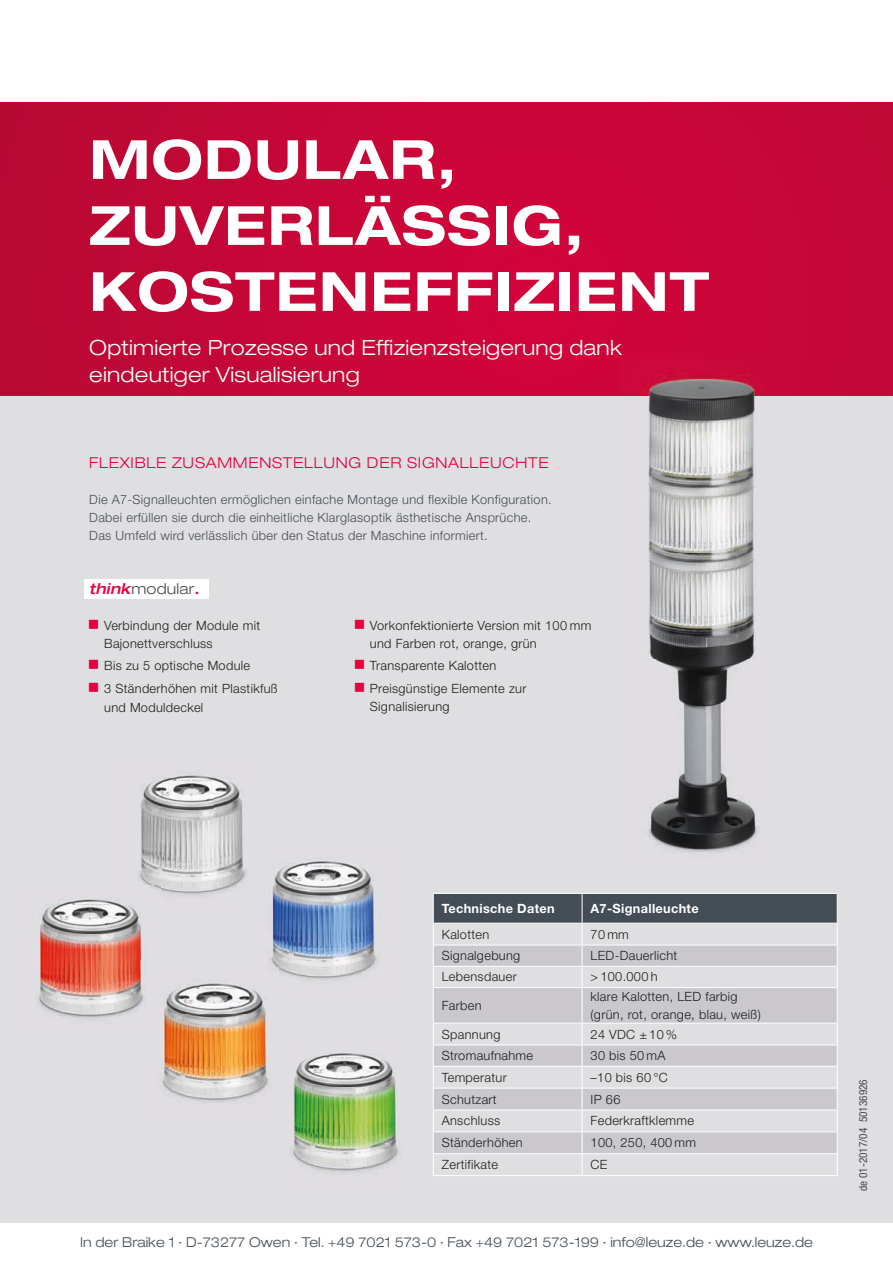
<style>
.page{position:relative;width:893px;height:1263px;background:#fff}
.page>*{position:absolute;margin:0;border:0;box-sizing:border-box;transform-origin:0 0}
.t1{font:700 expanded 54px/66px "Helvetica Neue LT Pro";letter-spacing:.025em;color:#fff}
.t2{font:300 expanded 21px/27px "Helvetica Neue LT Pro";letter-spacing:.01em;color:#fff}
.t3{font:300 expanded 15px "Helvetica Neue LT Pro";letter-spacing:.05em;color:#e50040}
.t4{font:300 expanded 15px "Helvetica Neue LT Pro";letter-spacing:.01em;color:#4b4b4a}
.t5{font:300 expanded 13.65px "Helvetica Neue LT Pro";color:#444d56}
.t6{font:300 12.75px/18px "Helvetica Neue LT Pro";letter-spacing:.025em;color:#1d1d1b}
.t7{font:300 12.75px/18px "Helvetica Neue LT Pro";letter-spacing:.025em;color:#444d56}
.t8{font:700 12.75px "Helvetica Neue LT Pro";letter-spacing:.025em;color:#fff}
.t9{font:condensed 11.25px "Helvetica Neue LT Pro";color:#444d56}
.s1{font-weight:500;font-style:italic;color:#e50040}
.s2{font-weight:500;color:#e50040}
</style>
<div class="page">
<div style="left:0;top:395px;width:893px;height:828px;background:#dfdee1"></div>
<svg style="left:0;top:102px;width:893px;height:293px;background:#c60637"></svg>
<div style="left:90px;top:340px;width:532px;height:20px;background:#ca0638"></div>
<svg style="left:434px;top:988px;width:403px;height:165px;fill:#cac8cd"></svg>
<svg style="left:433px;top:893px;width:405px;height:94px"></svg>
<hr style="left:433px;top:987px;width:149px;height:1px;background:#fff">
<hr style="left:433px;top:988px;width:1px;height:35px;background:#fff">
<hr style="left:582px;top:987px;width:256px;height:1px;background:#fff">
<hr style="left:582px;top:988px;width:1px;height:35px;background:#fff">
<hr style="left:837px;top:988px;width:1px;height:35px;background:#fff">
<hr style="left:433px;top:1023px;width:149px;height:1px;background:#fff">
<hr style="left:582px;top:1023px;width:256px;height:1px;background:#fff">
<hr style="left:433px;top:1045px;width:149px;height:1px;background:#fff">
<hr style="left:582px;top:1045px;width:256px;height:1px;background:#fff">
<hr style="left:433px;top:1066px;width:149px;height:1px;background:#fff">
<hr style="left:582px;top:1066px;width:256px;height:1px;background:#fff">
<hr style="left:433px;top:1088px;width:149px;height:1px;background:#fff">
<hr style="left:582px;top:1088px;width:256px;height:1px;background:#fff">
<hr style="left:433px;top:1110px;width:149px;height:1px;background:#fff">
<hr style="left:582px;top:1110px;width:256px;height:1px;background:#fff">
<hr style="left:433px;top:1131px;width:149px;height:1px;background:#fff">
<hr style="left:582px;top:1131px;width:256px;height:1px;background:#fff">
<hr style="left:433px;top:1153px;width:149px;height:1px;background:#fff">
<svg style="left:433px;top:1024px;width:1px;height:151px"></svg>
<hr style="left:582px;top:1153px;width:256px;height:1px;background:#fff">
<svg style="left:582px;top:1023px;width:1px;height:152px"></svg>
<svg style="left:837px;top:1023px;width:1px;height:152px"></svg>
<hr style="left:433px;top:1175px;width:149px;height:1px;background:#fff">
<hr style="left:582px;top:1175px;width:256px;height:1px;background:#fff">
<div style="left:84px;top:579px;width:125px;height:20px;background:#fff"></div>
<img style="left:618px;top:360px;width:157px;height:493px">
<img style="left:164px;top:983px;width:102px;height:31px">
<img style="left:163px;top:1014px;width:106px;height:89px">
<img style="left:292px;top:1053px;width:108px;height:119px">
<img style="left:39px;top:899px;width:103px;height:84px">
<img style="left:39px;top:983px;width:95px;height:36px">
<img style="left:134px;top:960px;width:11px;height:49px">
<img style="left:272px;top:861px;width:102px;height:35px">
<img style="left:270px;top:896px;width:107px;height:84px">
<img style="left:249px;top:960px;width:29px;height:40px">
<img style="left:140px;top:775px;width:106px;height:120px">
<img style="left:111px;top:886px;width:50px;height:29px">
<h1 class="t1" style="left:89px;top:124px;width:621px">MODULAR,<br>ZUVERLÄSSIG,<br>KOSTENEFFIZIENT</h1>
<h2 class="t2" style="left:89px;top:334px;width:534px">Optimierte Prozesse und Effizienzsteigerung dank eindeutiger Visualisierung</h2>
<p class="t3" style="left:89px;top:453px;width:461px">FLEXIBLE ZUSAMMENSTELLUNG DER SIGNALLEUCHTE</p>
<p class="t7" style="left:89px;top:490px;width:464px">Die A7-Signalleuchten ermöglichen einfache Montage und flexible Konfiguration.<br>Dabei erfüllen sie durch die einheitliche Klarglasoptik ästhetische Ansprüche.<br>Das Umfeld wird verlässlich über den Status der Maschine informiert.</p>
<p class="t4" style="left:89px;top:579px;width:112px"><span class="s1">think</span>modular<span class="s2">.</span></p>
<p class="t6" style="left:104px;top:616px;width:157px">Verbindung der Module mit<br>Bajonettverschluss</p>
<p class="t6" style="left:104px;top:654px;width:175px;line-height:22.2px">Bis zu 5 optische Module<br>3 Ständerhöhen mit Plastikfuß</p>
<p class="t6" style="left:104px;top:698px;width:101px">und Moduldeckel</p>
<p class="t6" style="left:370px;top:616px;width:223px">Vorkonfektionierte Version mit 100 mm und Farben rot, orange, grün</p>
<p class="t6" style="left:370px;top:654px;width:158px;line-height:22.2px">Transparente Kalotten<br>Preisgünstige Elemente zur</p>
<p class="t6" style="left:370px;top:697px;width:81px">Signalisierung</p>
<p class="t8" style="left:442px;top:900px;width:114px">Technische Daten</p>
<p class="t8" style="left:591px;top:900px;width:110px">A7-Signalleuchte</p>
<p class="t6" style="left:442px;top:925px;width:49px">Kalotten</p>
<p class="t6" style="left:591px;top:925px;width:40px">70 mm</p>
<p class="t6" style="left:442px;top:946px;width:80px">Signalgebung</p>
<p class="t6" style="left:591px;top:946px;width:88px">LED-Dauerlicht</p>
<p class="t6" style="left:442px;top:968px;width:76px">Lebensdauer</p>
<p class="t6" style="left:591px;top:968px;width:68px">&gt; 100.000 h</p>
<p class="t6" style="left:442px;top:996px;width:41px">Farben</p>
<p class="t6" style="left:591px;top:987px;width:172px">klare Kalotten, LED farbig (grün, rot, orange, blau, weiß)</p>
<p class="t6" style="left:442px;top:1025px;width:60px">Spannung</p>
<p class="t6" style="left:591px;top:1025px;width:88px">24 VDC ± 10 %</p>
<p class="t6" style="left:442px;top:1046px;width:93px">Stromaufnahme</p>
<p class="t6" style="left:591px;top:1046px;width:77px">30 bis 50 mA</p>
<p class="t6" style="left:442px;top:1068px;width:66px">Temperatur</p>
<p class="t6" style="left:591px;top:1068px;width:79px">–10 bis 60 °C</p>
<p class="t6" style="left:442px;top:1090px;width:56px">Schutzart</p>
<p class="t6" style="left:591px;top:1090px;width:31px">IP 66</p>
<p class="t6" style="left:442px;top:1112px;width:60px">Anschluss</p>
<p class="t6" style="left:591px;top:1112px;width:105px">Federkraftklemme</p>
<p class="t6" style="left:442px;top:1133px;width:82px">Ständerhöhen</p>
<p class="t6" style="left:591px;top:1133px;width:107px">100, 250, 400 mm</p>
<p class="t6" style="left:442px;top:1155px;width:58px">Zertifikate</p>
<p class="t6" style="left:591px;top:1155px;width:18px">CE</p>
<p class="t5" style="left:80px;top:1234px;width:734px">In der Braike 1 · D-73277 Owen · Tel. +49 7021 573-0 · Fax +49 7021 573-199 · info@leuze.de · www.leuze.de</p>
<p class="t9" style="left:857px;top:1191px;width:113px;rotate:-90deg">de 01-2017/04 50136926</p>
</div>
